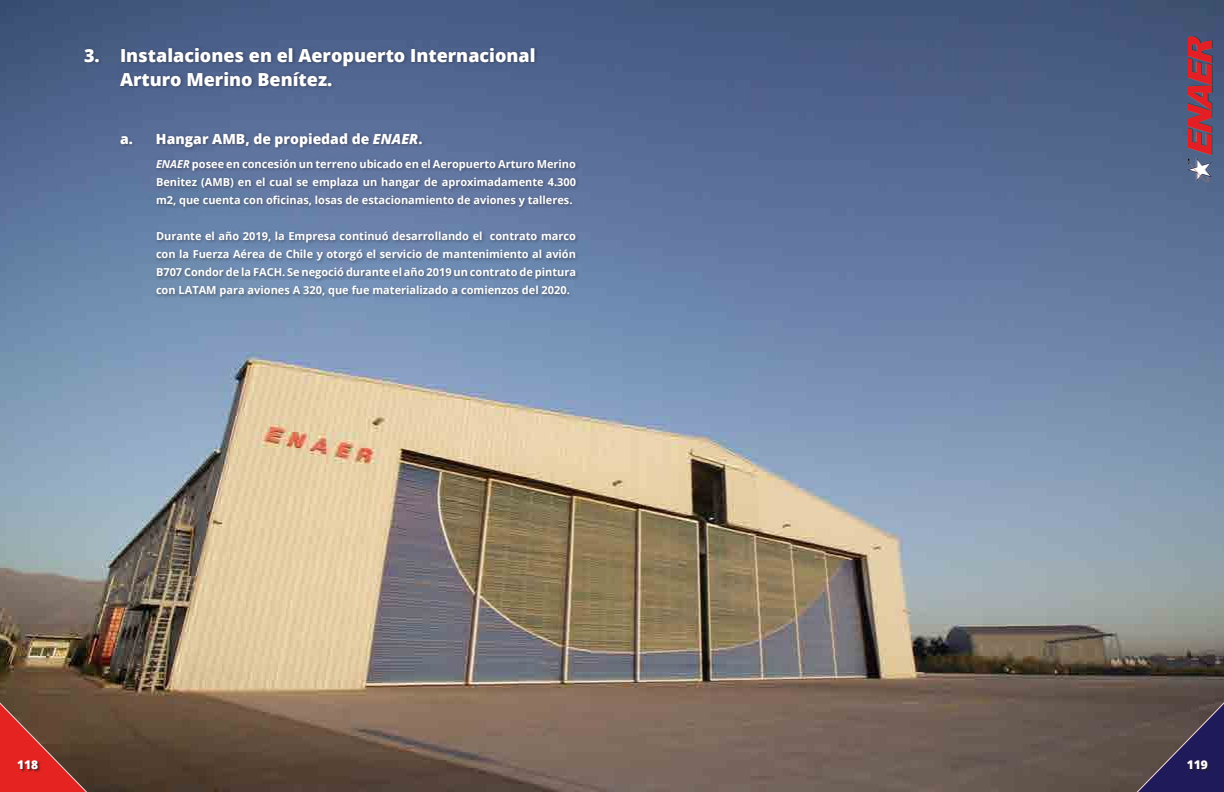
<style>
.page{position:relative;width:1224px;height:792px;background:#fff}
.page>*{position:absolute;margin:0;border:0;box-sizing:border-box;transform-origin:0 0}
.t1{font:800 18px "Open Sans";color:#fff}
.t2{font:800 14px "Open Sans";color:#fff}
.t3{font:800 12px "Open Sans";color:#fff}
.t4{font:700 11px/18px "Open Sans";color:#fff;text-align:justify}
.s1{font-style:italic}
</style>
<div class="page">
<img style="left:0;top:0;width:1224px;height:792px">
<div style="left:82px;top:45px;width:498px;height:255px;background:#231f20;opacity:.48"></div>
<svg style="left:1133px;top:700px;width:91px;height:92px;background:#433950"></svg>
<img style="left:1188px;top:32px;width:25px;height:154px">
<div style="left:1187px;top:760px;width:24px;height:12px;background:#231f20;opacity:.75"></div>
<svg style="left:0;top:699px;width:90px;height:93px;background:#99382c"></svg>
<div style="left:17px;top:760px;width:24px;height:12px;background:#231f20;opacity:.75"></div>
<p class="t1" style="left:84px;top:42px;width:453px">3. Instalaciones en el Aeropuerto Internacional</p>
<p class="t1" style="left:120px;top:66px;width:214px">Arturo Merino Benítez.</p>
<p class="t2" style="left:120px;top:128px;width:304px">a. Hangar AMB, de propiedad de <span class="s1">ENAER</span>.</p>
<p class="t4" style="left:156px;top:155px;width:422px"><span class="s1">ENAER</span> posee en concesión un terreno ubicado en el Aeropuerto Arturo Merino Benitez (AMB) en el cual se emplaza un hangar de aproximadamente 4.300 m2, que cuenta con oficinas, losas de estacionamiento de aviones y talleres.</p>
<p class="t4" style="left:156px;top:226px;width:421px">Durante el año 2019, la Empresa continuó desarrollando el contrato marco con la Fuerza Aérea de Chile y otorgó el servicio de mantenimiento al avión B707 Condor de la FACH. Se negoció durante el año 2019 un contrato de pintura con LATAM para aviones A 320, que fue materializado a comienzos del 2020.</p>
<p class="t3" style="left:17px;top:755px;width:23px">118</p>
<p class="t3" style="left:1187px;top:755px;width:23px">119</p>
</div>
